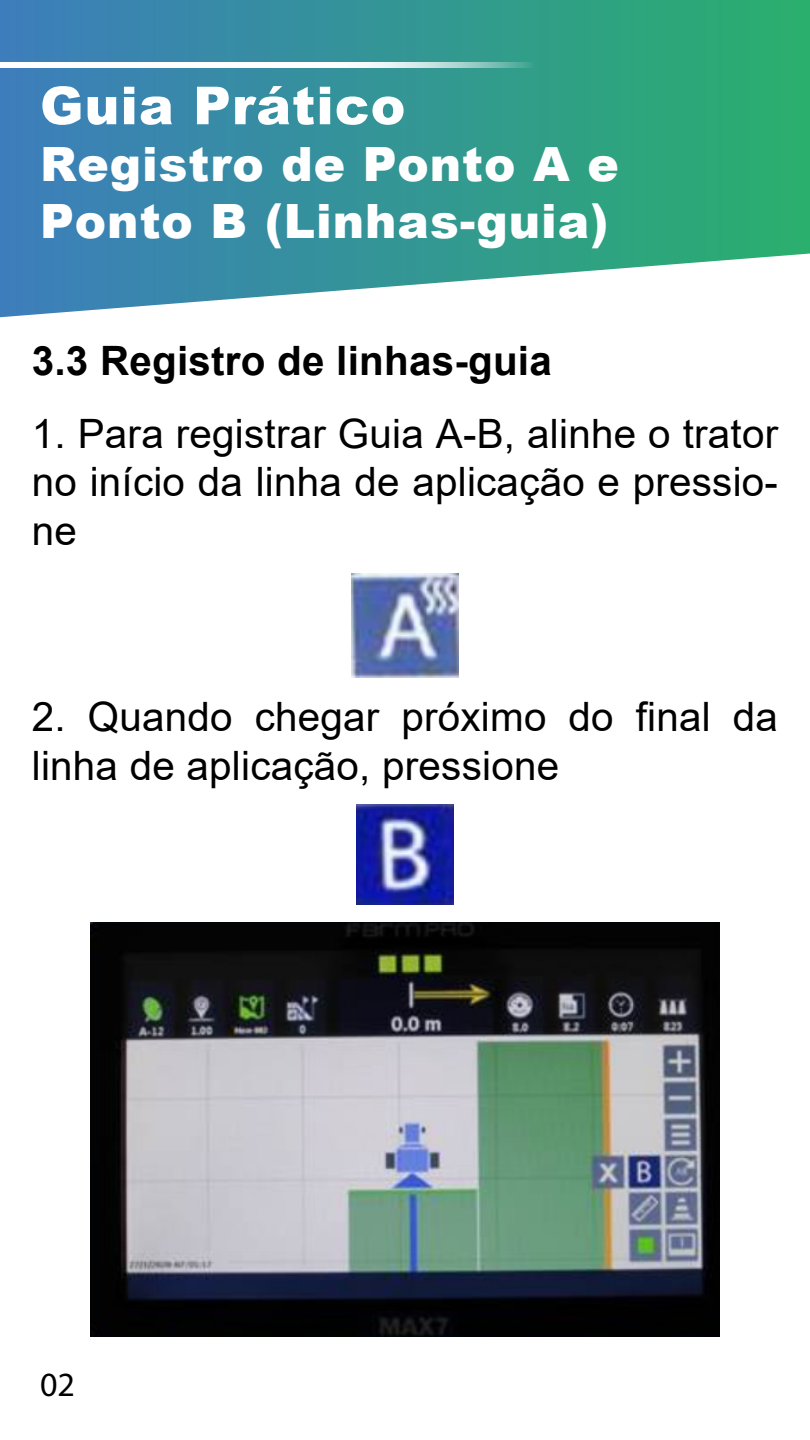
<style>
.page{position:relative;width:810px;height:1440px;background:#fff}
.page>*{position:absolute;margin:0;border:0;box-sizing:border-box;transform-origin:0 0}
.t1{font:900 52.43px "Arial";letter-spacing:.02em;color:#fff}
.t2{font:900 47.25px/56.7px "Arial";letter-spacing:.02em;color:#fff}
.t3{font:40.5px/48.6px "Arial";letter-spacing:.005em;color:#000;text-align:justify}
.t4{font:700 40.5px "Arial";letter-spacing:.005em;color:#000}
.t5{font:34.05px "Myriad Pro";color:#000}
</style>
<div class="page">
<svg style="left:0;top:0;width:810px;height:317px;background:#48a0a0"></svg>
<svg style="left:0;top:63px;width:534px;height:5px"></svg>
<img style="left:351px;top:574px;width:108px;height:103px">
<img style="left:356px;top:805px;width:98px;height:99px">
<img style="left:91px;top:922px;width:628px;height:414px">
<p class="t1" style="left:40px;top:67px;width:367px">Guia Prático</p>
<p class="t2" style="left:40px;top:134px;width:580px">Registro de Ponto A e<br>Ponto B (Linhas-guia)</p>
<p class="t4" style="left:32px;top:332px;width:522px">3.3 Registro de linhas-guia</p>
<p class="t3" style="left:32px;top:409px;width:748px">1. Para registrar Guia A-B, alinhe o trator no início da linha de aplicação e pressio&shy;ne</p>
<p class="t3" style="left:32px;top:692px;width:748px">2. Quando chegar próximo do final da linha de aplicação, pressione</p>
<p class="t5" style="left:40px;top:1364px;width:36px">02</p>
</div>
